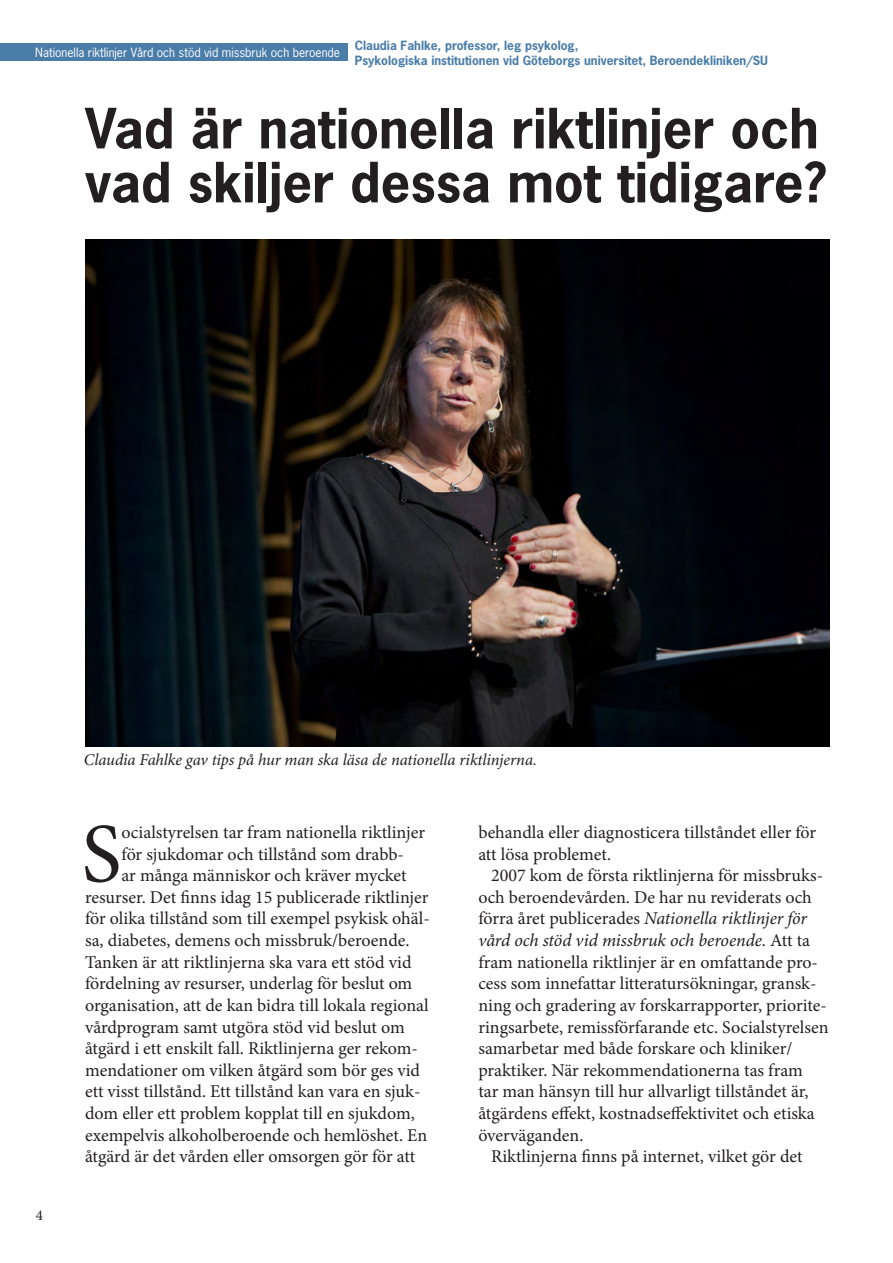
<style>
.page{position:relative;width:893px;height:1263px;background:#fff}
.page>*{position:absolute;margin:0;border:0;box-sizing:border-box;transform-origin:0 0}
.t1{font:84.45px "Minion Pro";color:#231f20}
.t2{font:700 52.2px/54px "News Gothic";color:#231f20}
.t3{font:18px/21.6px "Minion Pro";color:#231f20}
.t4{font:italic 16.5px "Minion Pro";letter-spacing:-.005em;color:#231f20}
.t5{font:15px "Minion Pro";color:#231f20}
.t6{font:700 12px/14.4px "News Gothic";color:#4b7da9}
.t7{font:12px "News Gothic";color:#fff}
.s1{font-style:italic}
</style>
<div class="page">
<div style="left:0;top:43px;width:348px;height:18px;background:#4b7da9"></div>
<img style="left:85px;top:239px;width:744px;height:507px">
<p class="t7" style="left:35px;top:44px;width:306px">Nationella riktlinjer Vård och stöd vid missbruk och beroende</p>
<p class="t6" style="left:355px;top:38px;width:415px">Claudia Fahlke, professor, leg psykolog,<br>Psykologiska institutionen vid Göteborgs universitet, Beroendekliniken/SU</p>
<p class="t2" style="left:85px;top:101px;width:743px">Vad är nationella riktlinjer och vad skiljer dessa mot tidigare?</p>
<p class="t4" style="left:84px;top:750px;width:454px">Claudia Fahlke gav tips på hur man ska läsa de nationella riktlinjerna.</p>
<p class="t5" style="left:36px;top:1205px;width:9px">4</p>
<p class="t1" style="left:81px;top:798px;width:42px">S</p>
<p class="t3" style="left:122px;top:822px;width:305px">ocialstyrelsen tar fram nationella riktlinjer</p>
<p class="t3" style="left:122px;top:843px;width:284px">för sjukdomar och tillstånd som drabb-</p>
<p class="t3" style="left:122px;top:865px;width:287px">ar många människor och kräver mycket</p>
<p class="t3" style="left:85px;top:886px;width:345px">resurser. Det finns idag 15 publicerade riktlinjer</p>
<p class="t3" style="left:85px;top:908px;width:346px">för olika tillstånd som till exempel psykisk ohäl-</p>
<p class="t3" style="left:85px;top:930px;width:326px">sa, diabetes, demens och missbruk/beroende.</p>
<p class="t3" style="left:85px;top:951px;width:328px">Tanken är att riktlinjerna ska vara ett stöd vid</p>
<p class="t3" style="left:85px;top:973px;width:329px">fördelning av resurser, underlag för beslut om</p>
<p class="t3" style="left:85px;top:994px;width:345px">organisation, att de kan bidra till lokala regional</p>
<p class="t3" style="left:85px;top:1016px;width:321px">vårdprogram samt utgöra stöd vid beslut om</p>
<p class="t3" style="left:85px;top:1038px;width:334px">åtgärd i ett enskilt fall. Riktlinjerna ger rekom-</p>
<p class="t3" style="left:85px;top:1059px;width:337px">mendationer om vilken åtgärd som bör ges vid</p>
<p class="t3" style="left:85px;top:1081px;width:337px">ett visst tillstånd. Ett tillstånd kan vara en sjuk-</p>
<p class="t3" style="left:85px;top:1102px;width:331px">dom eller ett problem kopplat till en sjukdom,</p>
<p class="t3" style="left:85px;top:1124px;width:344px">exempelvis alkoholberoende och hemlöshet. En</p>
<p class="t3" style="left:85px;top:1146px;width:332px">åtgärd är det vården eller omsorgen gör för att</p>
<p class="t3" style="left:478px;top:822px;width:339px">behandla eller diagnosticera tillståndet eller för att lösa problemet.</p>
<p class="t3" style="left:478px;top:865px;width:352px;text-indent:13px">2007 kom de första riktlinjerna för missbruks&shy;och beroendevården. De har nu reviderats och förra året publicerades <span class="s1">Nationella riktlinjer för vård och stöd vid missbruk och beroende</span>. Att ta fram nationella riktlinjer är en omfattande pro&shy;cess som innefattar litteratursökningar, gransk&shy;ning och gradering av forskarrapporter, priorite&shy;ringsarbete, remissförfarande etc. Socialstyrelsen samarbetar med både forskare och kliniker/ praktiker. När rekommendationerna tas fram<br>tar man hänsyn till hur allvarligt tillståndet är, åtgärdens effekt, kostnadseffektivitet och etiska överväganden.</p>
<p class="t3" style="left:491px;top:1146px;width:313px">Riktlinjerna finns på internet, vilket gör det</p>
</div>
